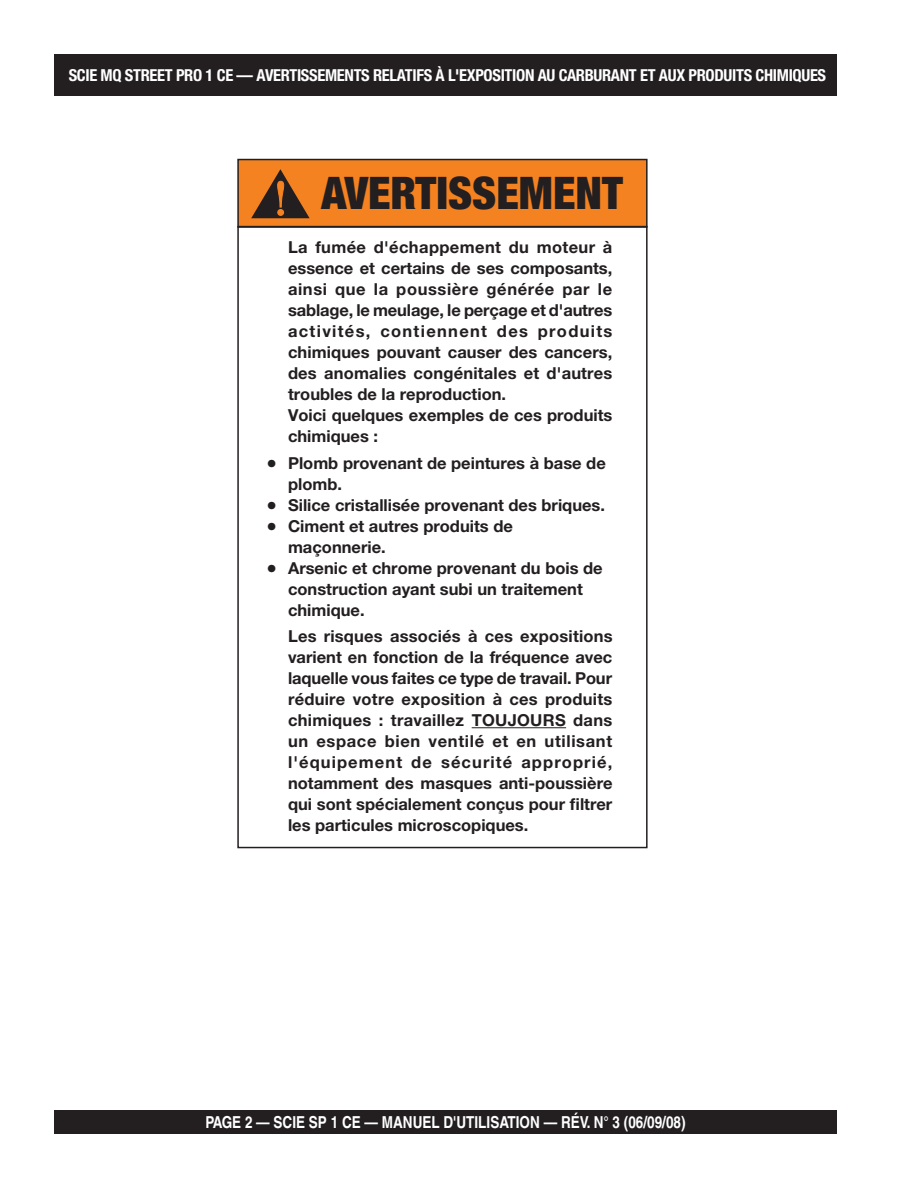
<style>
.page{position:relative;width:918px;height:1188px;background:#fff}
.page>*{position:absolute;margin:0;border:0;box-sizing:border-box;transform-origin:0 0}
.t1{font:900 condensed 45px "Helvetica Neue LT Pro";color:#231f20}
.t2{font:700 16.5px/21px "Helvetica Neue LT Pro";color:#231f20}
.t3{font:700 condensed 16.5px "Helvetica Neue LT Pro";letter-spacing:-.02em;color:#fff}
.t4{font:700 condensed 16.5px "Helvetica";color:#fff}
.s1{font-size:21px}
</style>
<div class="page">
<div style="left:54px;top:1110px;width:783px;height:24px;background:#231f20"></div>
<div style="left:54px;top:54px;width:783px;height:42px;background:#231f20"></div>
<div style="left:238px;top:160px;width:409px;height:67px;background:#f58220"></div>
<div style="left:237px;top:159px;width:411px;height:69px;border:2px solid #231f20"></div>
<div style="left:237px;top:226px;width:411px;height:622px;border:2px solid #231f20"></div>
<svg style="left:251px;top:169px;width:59px;height:49px"></svg>
<hr style="left:472px;top:727px;width:94px;height:1px;background:#231f20">
<p class="t3" style="left:69px;top:65px;width:759px">SCIE MQ STREET PRO 1 CE — AVERTISSEMENTS RELATIFS À L'EXPOSITION AU CARBURANT ET AUX PRODUITS CHIMIQUES</p>
<h1 class="t1" style="left:321px;top:166px;width:303px">AVERTISSEMENT</h1>
<p class="t2" style="left:288px;top:237px;width:326px">La fumée d'échappement du moteur à essence et certains de ses composants, ainsi que la poussière générée par le sablage, le meulage, le perçage et d'autres activités, contiennent des produits chimiques pouvant causer des cancers, des anomalies congénitales et d'autres troubles de la reproduction.<br>Voici quelques exemples de ces produits chimiques :</p>
<p class="t2" style="left:288px;top:452px;width:319px;text-indent:-22px"><span class="s1">•</span> Plomb provenant de peintures à base de plomb.</p>
<p class="t2" style="left:266px;top:494px;width:340px"><span class="s1">•</span> Silice cristallisée provenant des briques.</p>
<p class="t2" style="left:288px;top:515px;width:226px;text-indent:-22px"><span class="s1">•</span> Ciment et autres produits de maçonnerie.</p>
<p class="t2" style="left:288px;top:557px;width:316px;text-indent:-22px"><span class="s1">•</span> Arsenic et chrome provenant du bois de construction ayant subi un traitement chimique.</p>
<p class="t2" style="left:288px;top:625px;width:326px;text-align:justify">Les risques associés à ces expositions varient en fonction de la fréquence avec laquelle vous faites ce type de travail. Pour réduire votre exposition à ces produits chimiques : travaillez TOUJOURS dans un espace bien ventilé et en utilisant l'équipement de sécurité approprié, notamment des masques anti-poussière qui sont spécialement conçus pour filtrer les particules microscopiques.</p>
<p class="t4" style="left:205px;top:1112px;width:482px">PAGE 2 — SCIE SP 1 CE — MANUEL D'UTILISATION — RÉV. N° 3 (06/09/08)</p>
</div>
